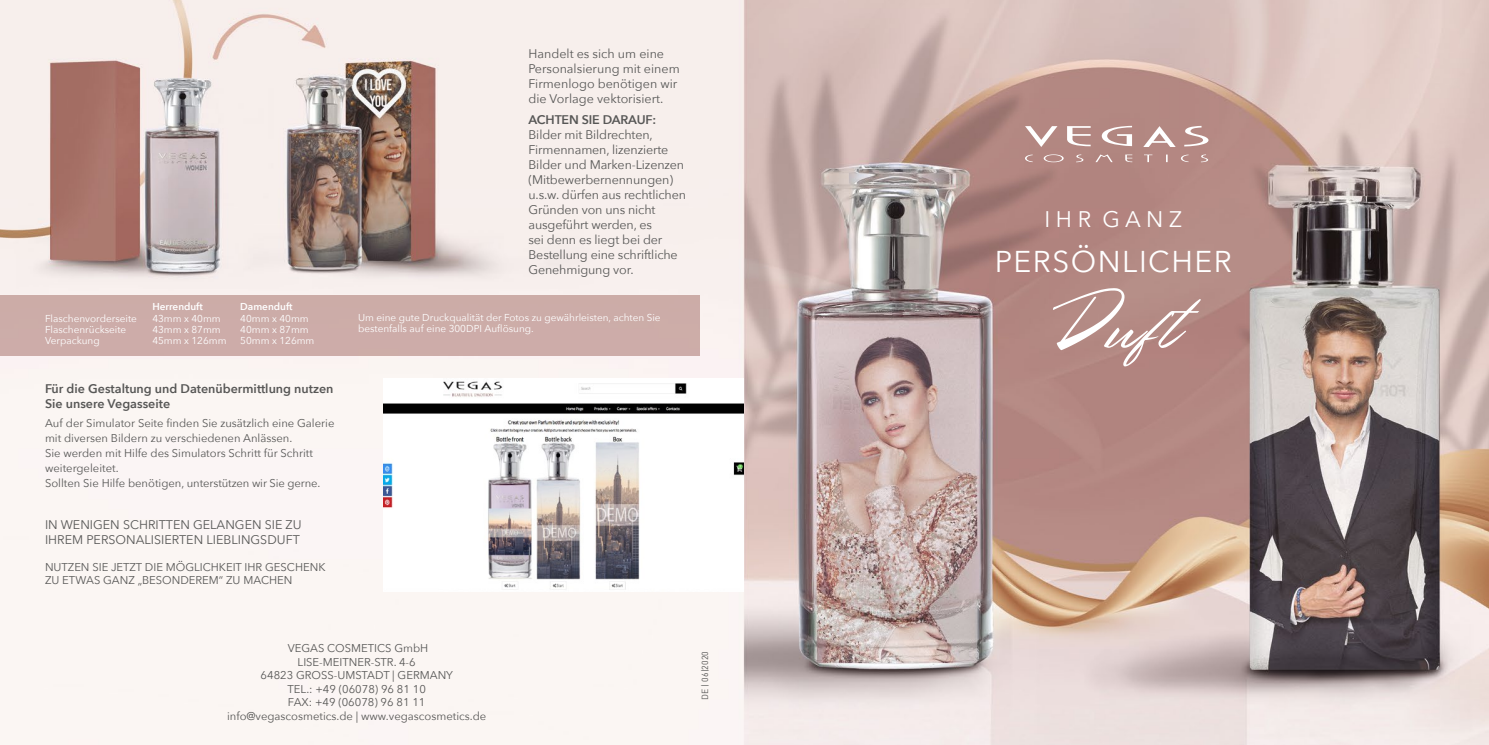
<style>
.page{position:relative;width:1489px;height:745px;background:#fff}
.page>*{position:absolute;margin:0;border:0;box-sizing:border-box;transform-origin:0 0}
.t1{font:75px "Desert Queen Personal Use";color:#fff}
.t2{font:30px "Avenir Next";letter-spacing:.05em;color:#fff}
.t3{font:22.5px "Avenir Next";color:#fff}
.t4{font:12.5px/15px "Avenir Next";letter-spacing:-.01em;color:#575756}
.t5{font:600 12.5px/15px "Avenir Next";color:#575756}
.t6{font:11.25px/13.5px "Avenir Next";color:#575756}
.t7{font:10px/11.2px "Avenir Next";color:#fff}
.t8{font:600 10px "Avenir Next";color:#fff}
.t9{font:8.75px "DIN";color:#575756}
</style>
<div class="page">
<img style="left:0;top:0;width:1488px;height:744px">
<img style="left:384px;top:378px;width:359px;height:213px">
<svg style="left:1024px;top:154px;width:183px;height:8px"></svg>
<svg style="left:1184px;top:126px;width:24px;height:20px"></svg>
<svg style="left:1101px;top:126px;width:30px;height:20px"></svg>
<svg style="left:1067px;top:126px;width:23px;height:20px"></svg>
<svg style="left:1024px;top:126px;width:33px;height:21px"></svg>
<svg style="left:1143px;top:126px;width:32px;height:21px"></svg>
<div style="left:0;top:295px;width:699px;height:61px;background:#cdaca9"></div>
<p class="t7" style="left:45px;top:312px;width:93px">Flaschenvorderseite<br>Flaschenrückseite<br>Verpackung</p>
<p class="t8" style="left:152px;top:298px;width:52px">Herrenduft</p>
<p class="t7" style="left:152px;top:312px;width:76px">43mm x 40mm<br>43mm x 87mm<br>45mm x 126mm</p>
<p class="t4" style="left:528px;top:45px;width:153px">Handelt es sich um eine<br>Personalsierung mit einem<br>Firmenlogo benötigen wir die Vorlage vektorisiert.</p>
<p class="t5" style="left:528px;top:112px;width:129px">ACHTEN SIE DARAUF:</p>
<p class="t4" style="left:528px;top:126px;width:159px">Bilder mit Bildrechten,<br>Firmennamen, lizenzierte<br>Bilder und Marken-Lizenzen (Mitbewerbernennungen) u.s.w. dürfen aus rechtlichen<br>Gründen von uns nicht ausgeführt werden, es<br>sei denn es liegt bei der<br>Bestellung eine schriftliche<br>Genehmigung vor.</p>
<p class="t8" style="left:240px;top:298px;width:54px">Damenduft</p>
<p class="t7" style="left:240px;top:312px;width:76px">40mm x 40mm<br>40mm x 87mm<br>50mm x 126mm</p>
<p class="t7" style="left:358px;top:311px;width:304px">Um eine gute Druckqualität der Fotos zu gewährleisten, achten Sie bestenfalls auf eine 300DPI Auflösung.</p>
<p class="t5" style="left:45px;top:381px;width:290px">Für die Gestaltung und Datenübermittlung nutzen<br>Sie unsere Vegasseite</p>
<p class="t6" style="left:45px;top:415px;width:291px;line-height:15px">Auf der Simulator Seite finden Sie zusätzlich eine Galerie mit diversen Bildern zu verschiedenen Anlässen.<br>Sie werden mit Hilfe des Simulators Schritt für Schritt weitergeleitet.<br>Sollten Sie Hilfe benötigen, unterstützen wir Sie gerne.</p>
<p class="t4" style="left:45px;top:516px;width:258px">IN WENIGEN SCHRITTEN GELANGEN SIE ZU<br>IHREM PERSONALISIERTEN LIEBLINGSDUFT</p>
<p class="t6" style="left:45px;top:559px;width:282px">NUTZEN SIE JETZT DIE MÖGLICHKEIT IHR GESCHENK<br>ZU ETWAS GANZ „BESONDEREM“ ZU MACHEN</p>
<p class="t6" style="left:227px;top:640px;width:261px;text-align:center">VEGAS COSMETICS GmbH<br>LISE-MEITNER-STR. 4-6<br>64823 GROSS-UMSTADT | GERMANY<br>TEL.: +49 (06078) 96 81 10<br>FAX: +49 (06078) 96 81 11 info@vegascosmetics.de | www.vegascosmetics.de</p>
<p class="t9" style="left:699px;top:699px;width:50px;rotate:-90deg">DE | 06|2020</p>
<h3 class="t3" style="left:1044px;top:200px;width:139px">I H R G A N Z</h3>
<h2 class="t2" style="left:994px;top:236px;width:238px">PERSÖNLICHER</h2>
<h1 class="t1" style="left:1052px;top:286px;width:138px">Duft</h1>
</div>
